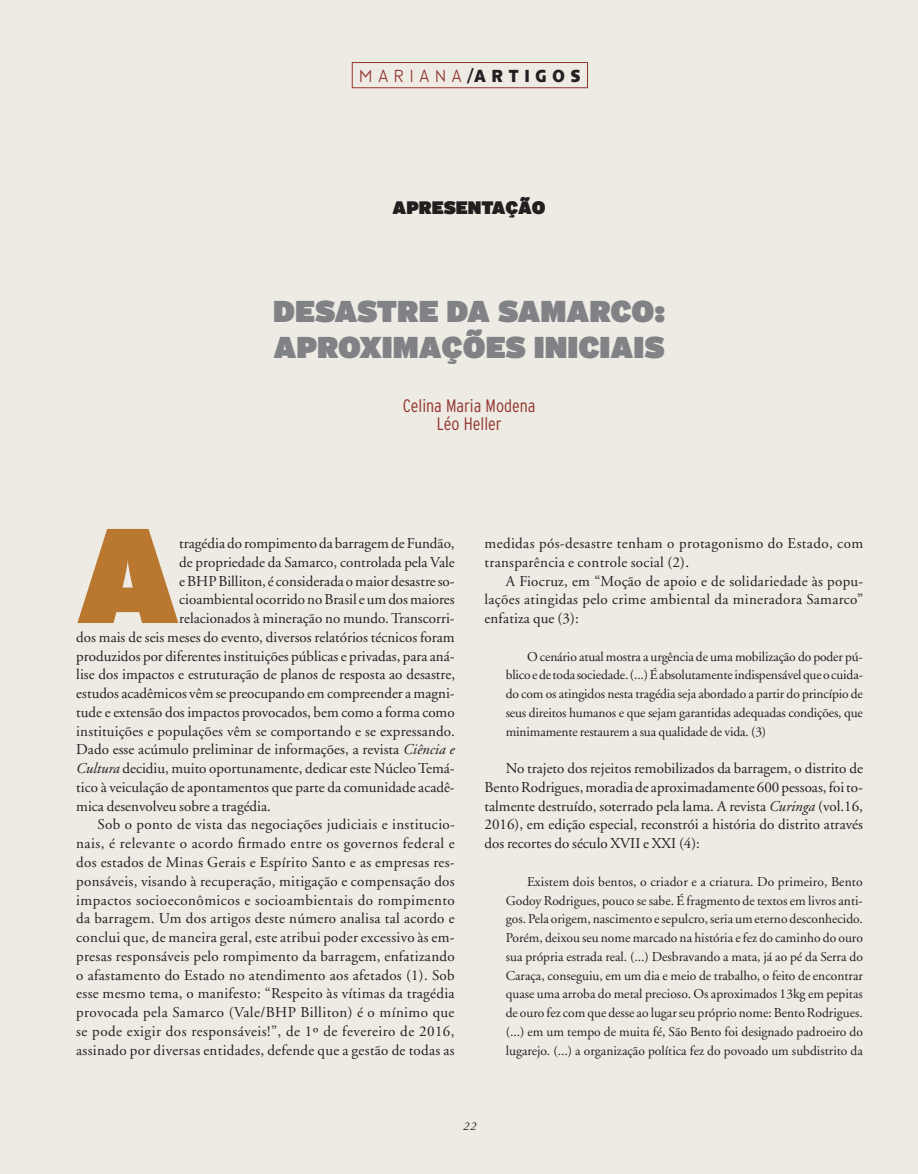
<style>
.page{position:relative;width:918px;height:1174px;background:#fff}
.page>*{position:absolute;margin:0;border:0;box-sizing:border-box;transform-origin:0 0}
.t1{font:900 134.4px "Interstate";color:#b97730}
.t2{font:900 30px/36px "Interstate";color:#808285}
.t3{font:300 condensed 18px/18px "Interstate";color:#92342e;text-align:center}
.t4{font:700 18px "Anisette Petite";letter-spacing:.415em;color:#231f20;scale:.9 1}
.t5{font:900 18px "Interstate";color:#231f20}
.t6{font:15px/18.8px "Adobe Garamond";letter-spacing:.01em;color:#231f20;text-align:justify}
.t7{font:15px "Adobe Garamond";letter-spacing:.03em;color:#231f20}
.t8{font:13.5px/18.8px "Adobe Garamond";letter-spacing:-.01em;color:#231f20;text-align:justify}
.t9{font:italic 12px "Adobe Garamond";color:#231f20}
.s1{font-weight:300;color:#92342e}
.s2{font-style:italic}
</style>
<div class="page">
<div style="left:0;top:0;width:905px;height:1173px;background:#eeebe4"></div>
<div style="left:903px;top:0;width:15px;height:1173px;background:#eeebe4"></div>
<div style="left:352px;top:62px;width:236px;height:26px;border:1px solid #92342e"></div>
<p class="t4" style="left:359px;top:66px;width:247px"><span class="s1">MARIANA</span>/ARTIGOS</p>
<p class="t5" style="left:393px;top:196px;width:155px">APRESENTAÇÃO</p>
<h2 class="t2" style="left:273px;top:292px;width:394px">DESASTRE DA SAMARCO:<br>APROXIMAÇÕES INICIAIS</h2>
<p class="t3" style="left:403px;top:396px;width:134px">Celina Maria Modena<br>Léo Heller</p>
<h1 class="t1" style="left:77px;top:492px;width:104px">A</h1>
<p class="t6" style="left:179px;top:534px;width:277px">tragédia do rompimento da barragem de Fundão,</p>
<p class="t6" style="left:179px;top:553px;width:277px">de propriedade da Samarco, controlada pela Vale</p>
<p class="t6" style="left:179px;top:571px;width:277px">e BHP Billiton, é considerada o maior desastre so-</p>
<p class="t6" style="left:179px;top:590px;width:277px">cioambiental ocorrido no Brasil e um dos maiores</p>
<p class="t6" style="left:179px;top:609px;width:277px">relacionados à mineração no mundo. Transcorri-</p>
<p class="t6" style="left:76px;top:628px;width:380px">dos mais de seis meses do evento, diversos relatórios técnicos foram</p>
<p class="t6" style="left:76px;top:646px;width:380px">produzidos por diferentes instituições públicas e privadas, para aná-</p>
<p class="t6" style="left:76px;top:665px;width:380px">lise dos impactos e estruturação de planos de resposta ao desastre,</p>
<p class="t6" style="left:76px;top:684px;width:380px">estudos acadêmicos vêm se preocupando em compreender a magni-</p>
<p class="t6" style="left:76px;top:703px;width:380px">tude e extensão dos impactos provocados, bem como a forma como</p>
<p class="t6" style="left:76px;top:721px;width:380px">instituições e populações vêm se comportando e se expressando.</p>
<p class="t6" style="left:76px;top:740px;width:380px">Dado esse acúmulo preliminar de informações, a revista <span class="s2">Ciência e</span></p>
<p class="t6" style="left:76px;top:759px;width:380px"><span class="s2">Cultura</span> decidiu, muito oportunamente, dedicar este Núcleo Temá-</p>
<p class="t6" style="left:76px;top:778px;width:380px">tico à veiculação de apontamentos que parte da comunidade acadê-</p>
<p class="t6" style="left:76px;top:796px;width:196px">mica desenvolveu sobre a tragédia.</p>
<p class="t6" style="left:98px;top:815px;width:359px">Sob o ponto de vista das negociações judiciais e institucio-</p>
<p class="t7" style="left:76px;top:835px;width:380px">nais, é relevante o acordo firmado entre os governos federal e</p>
<p class="t6" style="left:76px;top:853px;width:380px">dos estados de Minas Gerais e Espírito Santo e as empresas res-</p>
<p class="t6" style="left:76px;top:871px;width:380px">ponsáveis, visando à recuperação, mitigação e compensação dos</p>
<p class="t7" style="left:76px;top:891px;width:380px">impactos socioeconômicos e socioambientais do rompimento</p>
<p class="t6" style="left:76px;top:909px;width:380px">da barragem. Um dos artigos deste número analisa tal acordo e</p>
<p class="t6" style="left:76px;top:928px;width:380px">conclui que, de maneira geral, este atribui poder excessivo às em-</p>
<p class="t6" style="left:76px;top:946px;width:380px">presas responsáveis pelo rompimento da barragem, enfatizando</p>
<p class="t6" style="left:76px;top:965px;width:380px">o afastamento do Estado no atendimento aos afetados (1). Sob</p>
<p class="t6" style="left:76px;top:984px;width:380px">esse mesmo tema, o manifesto: “Respeito às vítimas da tragédia</p>
<p class="t7" style="left:76px;top:1004px;width:380px">provocada pela Samarco (Vale/BHP Billiton) é o mínimo que</p>
<p class="t7" style="left:76px;top:1022px;width:380px">se pode exigir dos responsáveis!”, de 1º de fevereiro de 2016,</p>
<p class="t6" style="left:76px;top:1040px;width:380px">assinado por diversas entidades, defende que a gestão de todas as</p>
<p class="t6" style="left:484px;top:534px;width:380px">medidas pós-desastre tenham o protagonismo do Estado, com transparência e controle social (2).</p>
<p class="t6" style="left:484px;top:571px;width:380px;text-indent:21px">A Fiocruz, em “Moção de apoio e de solidariedade às popu&shy;lações atingidas pelo crime ambiental da mineradora Samarco” enfatiza que (3):</p>
<p class="t8" style="left:506px;top:647px;width:359px;text-indent:21px">O cenário atual mostra a urgência de uma mobilização do poder pú&shy;blico e de toda sociedade. (...) É absolutamente indispensável que o cuida&shy;do com os atingidos nesta tragédia seja abordado a partir do princípio de seus direitos humanos e que sejam garantidas adequadas condições, que minimamente restaurem a sua qualidade de vida. (3)</p>
<p class="t6" style="left:484px;top:759px;width:380px;text-indent:21px">No trajeto dos rejeitos remobilizados da barragem, o distrito de Bento Rodrigues, moradia de aproximadamente 600 pessoas, foi to&shy;talmente destruído, soterrado pela lama. A revista <span class="s2">Curinga</span> (vol.16, 2016), em edição especial, reconstrói a história do distrito através dos recortes do século XVII e XXI (4):</p>
<p class="t8" style="left:506px;top:872px;width:359px;text-indent:21px">Existem dois bentos, o criador e a criatura. Do primeiro, Bento Godoy Rodrigues, pouco se sabe. É fragmento de textos em livros anti&shy;gos. Pela origem, nascimento e sepulcro, seria um eterno desconhecido.<br>Porém, deixou seu nome marcado na história e fez do caminho do ouro sua própria estrada real. (...) Desbravando a mata, já ao pé da Serra do Caraça, conseguiu, em um dia e meio de trabalho, o feito de encontrar quase uma arroba do metal precioso. Os aproximados 13kg em pepitas de ouro fez com que desse ao lugar seu próprio nome: Bento Rodrigues. (...) em um tempo de muita fé, São Bento foi designado padroeiro do lugarejo. (...) a organização política fez do povoado um subdistrito da</p>
<p class="t9" style="left:463px;top:1119px;width:15px">22</p>
</div>
